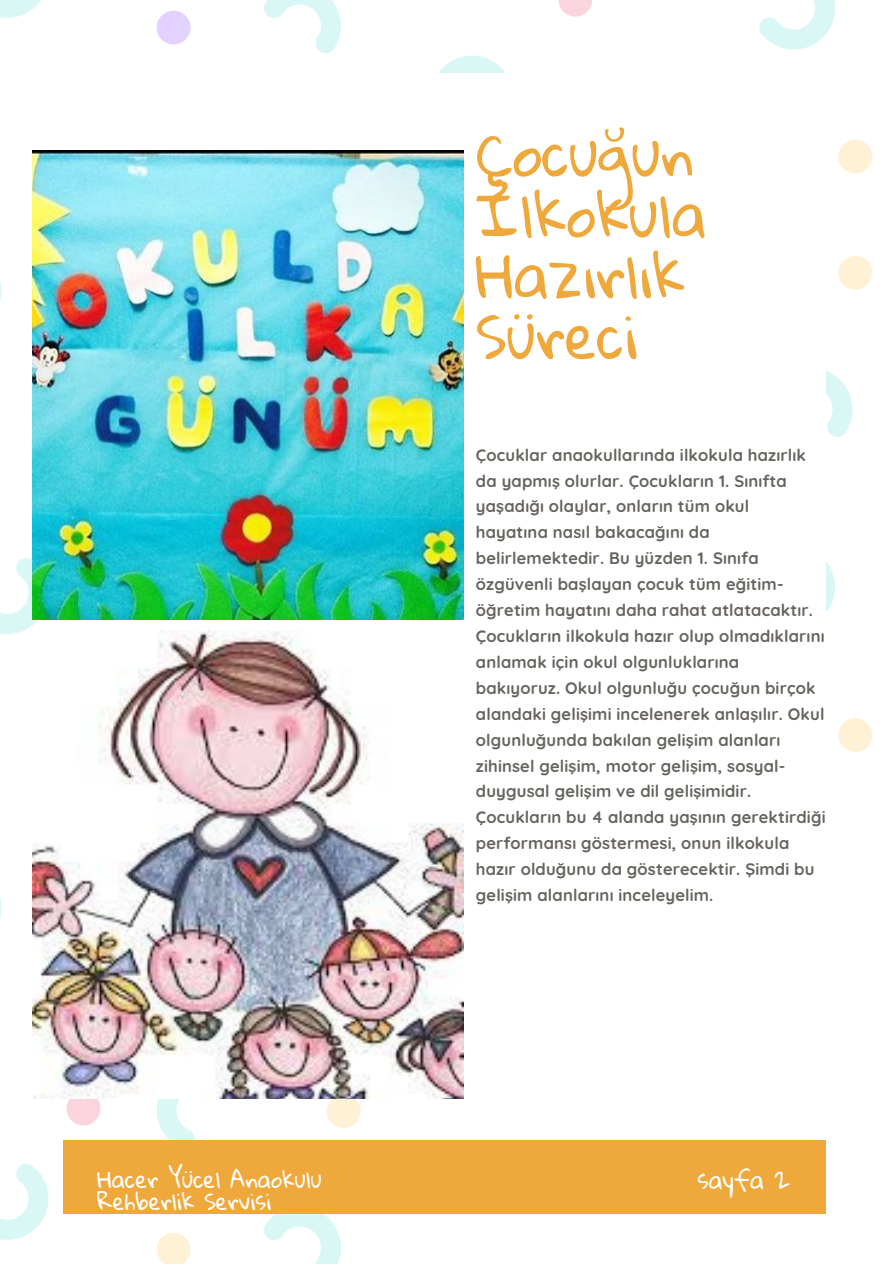
<style>
.page{position:relative;width:894px;height:1264px;background:#fff}
.page>*{position:absolute;margin:0;border:0;box-sizing:border-box;transform-origin:0 0}
.t1{font:58.5px/60.8px "Gloria Hallelujah";color:#eea83c}
.t2{font:23.25px "Gloria Hallelujah";color:#fff}
.t3{font:22.05px "Gloria Hallelujah";color:#fff}
.t4{font:700 16.5px/26px "Quicksand";letter-spacing:.01em;color:#67645e}
</style>
<div class="page">
<svg style="left:0;top:558px;width:54px;height:76px"></svg>
<svg style="left:0;top:898px;width:2px;height:19px"></svg>
<div style="left:838px;top:718px;width:34px;height:34px;background:#fff1d6;border-radius:50%"></div>
<div style="left:838px;top:256px;width:34px;height:34px;background:#fff1d6;border-radius:50%"></div>
<svg style="left:826px;top:561px;width:9px;height:51px"></svg>
<svg style="left:826px;top:371px;width:26px;height:66px"></svg>
<div style="left:66px;top:1091px;width:34px;height:34px;background:#fad5de;border-radius:50%"></div>
<svg style="left:156px;top:1232px;width:34px;height:31px"></svg>
<div style="left:327px;top:1094px;width:33px;height:34px;background:#fff1d6;border-radius:50%"></div>
<svg style="left:0;top:1164px;width:49px;height:75px"></svg>
<svg style="left:262px;top:1213px;width:79px;height:50px"></svg>
<svg style="left:156px;top:1098px;width:66px;height:42px"></svg>
<div style="left:156px;top:11px;width:34px;height:33px;background:#e3d2ff;border-radius:50%"></div>
<svg style="left:0;top:0;width:41px;height:18px"></svg>
<svg style="left:264px;top:0;width:77px;height:54px"></svg>
<svg style="left:0;top:282px;width:2px;height:19px"></svg>
<svg style="left:558px;top:0;width:34px;height:17px"></svg>
<div style="left:838px;top:140px;width:34px;height:34px;background:#fff1d6;border-radius:50%"></div>
<svg style="left:759px;top:0;width:76px;height:50px"></svg>
<svg style="left:438px;top:55px;width:67px;height:18px"></svg>
<div style="left:778px;top:1140px;width:47px;height:73px;background:#eea83c"></div>
<div style="left:110px;top:1140px;width:668px;height:73px;background:#eea83c"></div>
<div style="left:63px;top:1140px;width:47px;height:73px;background:#eea83c"></div>
<img style="left:32px;top:150px;width:432px;height:469px">
<img style="left:32px;top:630px;width:432px;height:468px">
<p class="t3" style="left:98px;top:1167px;width:226px">Hacer Yücel Anaokulu</p>
<p class="t3" style="left:98px;top:1189px;width:175px">Rehberlik Servisi</p>
<p class="t1" style="left:476px;top:126px;width:233px">Çocuğun<br>İlkokula<br>Hazırlık<br>Süreci</p>
<p class="t4" style="left:476px;top:441px;width:350px">Çocuklar anaokullarında ilkokula hazırlık da yapmış olurlar. Çocukların 1. Sınıfta yaşadığı olaylar, onların tüm okul hayatına nasıl bakacağını da belirlemektedir. Bu yüzden 1. Sınıfa özgüvenli başlayan çocuk tüm eğitim&shy;öğretim hayatını daha rahat atlatacaktır.<br>Çocukların ilkokula hazır olup olmadıklarını anlamak için okul olgunluklarına bakıyoruz. Okul olgunluğu çocuğun birçok alandaki gelişimi incelenerek anlaşılır. Okul olgunluğunda bakılan gelişim alanları zihinsel gelişim, motor gelişim, sosyal&shy;duygusal gelişim ve dil gelişimidir.<br>Çocukların bu 4 alanda yaşının gerektirdiği performansı göstermesi, onun ilkokula hazır olduğunu da gösterecektir. Şimdi bu gelişim alanlarını inceleyelim.</p>
<p class="t2" style="left:697px;top:1167px;width:93px">sayfa 2</p>
</div>
